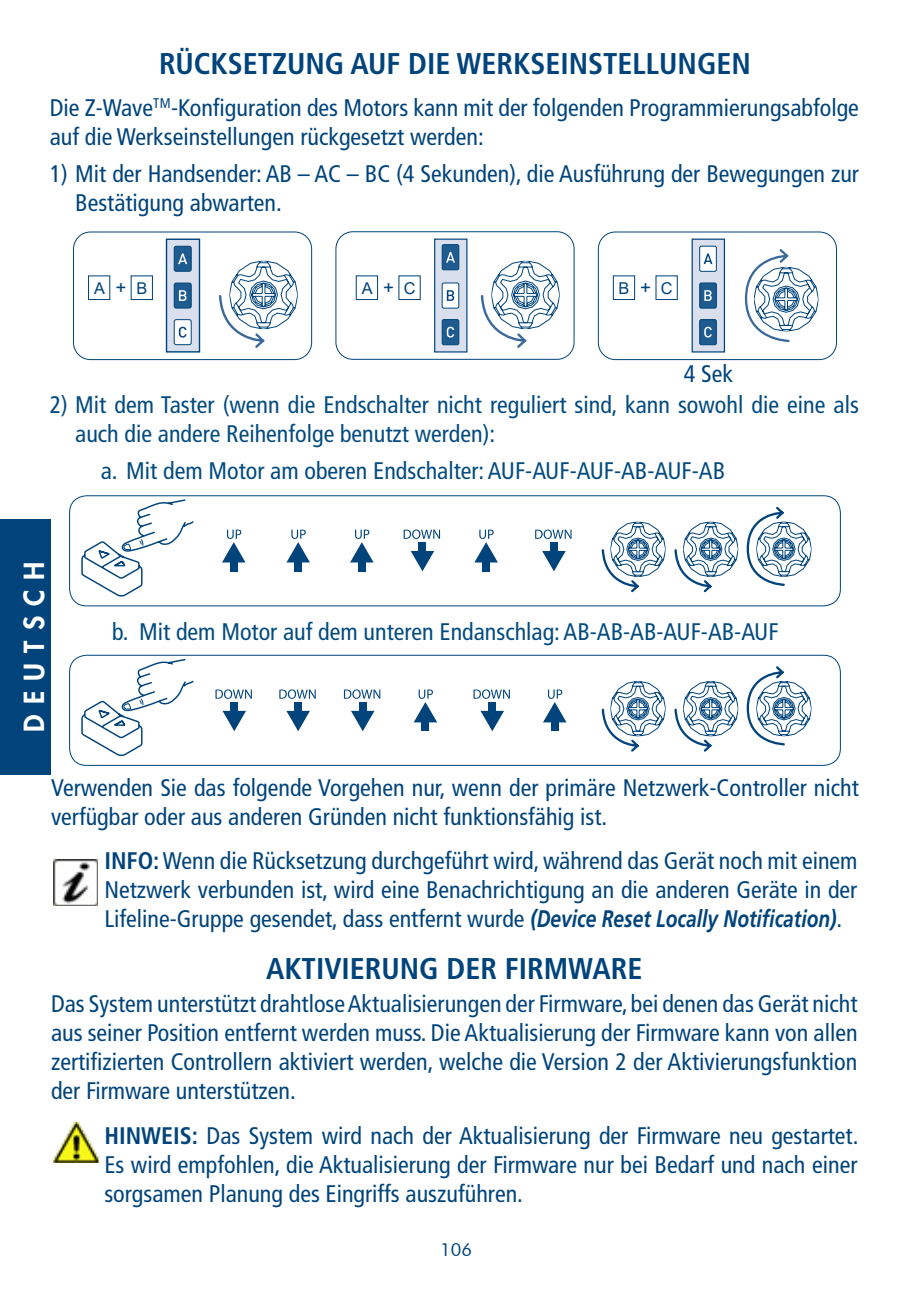
<style>
.page{position:relative;width:910px;height:1293px;background:#fff}
.page>*{position:absolute;margin:0;border:0;box-sizing:border-box;transform-origin:0 0}
.t1{font:700 condensed 30px "Frutiger LT Std";color:#00447b}
.t2{font:800 27px "Futura Std";letter-spacing:.375em;color:#fff}
.t3{font:condensed 24px/28.8px "Frutiger LT Std";color:#00447b}
.t4{font:condensed 24px/28.8px "Frutiger LT Std";color:#034b7f}
.t5{font:18.9px "Arial";color:#00447b}
.t6{font:18px "Futura BT";color:#00447b}
.t7{font:16.2px "Arial";color:#00447b}
.s1{font-weight:700}
.s2{font-weight:700;font-style:italic;font-stretch:normal}
</style>
<div class="page">
<svg style="left:219px;top:261px;width:79px;height:87px"></svg>
<svg style="left:480px;top:261px;width:80px;height:87px"></svg>
<div style="left:73px;top:231px;width:239px;height:129px;border:1px solid #00447b;border-radius:17px"></div>
<div style="left:598px;top:231px;width:239px;height:129px;border:1px solid #00447b;border-radius:17px"></div>
<div style="left:166px;top:238px;width:34px;height:114px;background:#d9dfec;border:1px solid #00447b"></div>
<div style="left:174px;top:246px;width:17px;height:25px;background:#1e5b8f;border-radius:2px"></div>
<div style="left:174px;top:246px;width:18px;height:26px;border:1px solid #00447b;border-radius:2px"></div>
<div style="left:174px;top:283px;width:17px;height:25px;background:#1e5b8f;border-radius:2px"></div>
<div style="left:174px;top:282px;width:18px;height:26px;border:1px solid #00447b;border-radius:2px"></div>
<div style="left:174px;top:320px;width:17px;height:25px;background:#fff;border-radius:2px"></div>
<div style="left:174px;top:319px;width:18px;height:26px;border:1px solid #00447b;border-radius:2px"></div>
<svg style="left:178px;top:253px;width:9px;height:11px"></svg>
<svg style="left:179px;top:290px;width:7px;height:11px"></svg>
<svg style="left:179px;top:327px;width:8px;height:10px"></svg>
<div style="left:88px;top:275px;width:22px;height:25px;border:1px solid #00447b"></div>
<div style="left:131px;top:275px;width:22px;height:25px;border:1px solid #00447b"></div>
<div style="left:356px;top:275px;width:22px;height:25px;border:1px solid #00447b"></div>
<div style="left:613px;top:275px;width:22px;height:25px;border:1px solid #00447b"></div>
<div style="left:655px;top:275px;width:23px;height:25px;border:1px solid #00447b"></div>
<div style="left:335px;top:231px;width:239px;height:129px;border:1px solid #00447b;border-radius:17px"></div>
<div style="left:434px;top:238px;width:33px;height:114px;background:#d9dfec;border:1px solid #00447b"></div>
<div style="left:442px;top:283px;width:17px;height:25px;background:#fff;border-radius:2px"></div>
<div style="left:442px;top:282px;width:17px;height:26px;border:1px solid #00447b;border-radius:2px"></div>
<div style="left:442px;top:319px;width:17px;height:26px;background:#1e5b8f;border-radius:2px"></div>
<div style="left:442px;top:319px;width:17px;height:26px;border:1px solid #00447b;border-radius:2px"></div>
<div style="left:442px;top:245px;width:17px;height:25px;background:#1e5b8f;border-radius:2px"></div>
<div style="left:442px;top:244px;width:17px;height:26px;border:1px solid #00447b;border-radius:2px"></div>
<svg style="left:446px;top:252px;width:9px;height:10px"></svg>
<svg style="left:447px;top:290px;width:7px;height:11px"></svg>
<svg style="left:447px;top:327px;width:7px;height:10px"></svg>
<svg style="left:744px;top:249px;width:74px;height:94px"></svg>
<div style="left:692px;top:238px;width:33px;height:114px;background:#d9dfec;border:1px solid #00447b"></div>
<div style="left:700px;top:246px;width:16px;height:25px;background:#fff;border-radius:2px"></div>
<div style="left:699px;top:246px;width:18px;height:26px;border:1px solid #00447b;border-radius:2px"></div>
<div style="left:700px;top:283px;width:16px;height:25px;background:#1e5b8f;border-radius:2px"></div>
<div style="left:699px;top:282px;width:18px;height:26px;border:1px solid #00447b;border-radius:2px"></div>
<div style="left:700px;top:319px;width:16px;height:26px;background:#1e5b8f;border-radius:2px"></div>
<div style="left:699px;top:319px;width:18px;height:26px;border:1px solid #00447b;border-radius:2px"></div>
<svg style="left:704px;top:253px;width:8px;height:11px"></svg>
<svg style="left:704px;top:290px;width:8px;height:11px"></svg>
<svg style="left:704px;top:327px;width:8px;height:10px"></svg>
<svg style="left:81px;top:658px;width:113px;height:99px"></svg>
<div style="left:69px;top:655px;width:772px;height:111px;border:1px solid #00447b;border-radius:17px"></div>
<svg style="left:746px;top:666px;width:65px;height:80px"></svg>
<svg style="left:601px;top:681px;width:65px;height:71px"></svg>
<svg style="left:674px;top:681px;width:64px;height:71px"></svg>
<div style="left:551px;top:717px;width:8px;height:14px;background:#00447b"></div>
<div style="left:421px;top:717px;width:8px;height:14px;background:#00447b"></div>
<svg style="left:543px;top:689px;width:24px;height:34px"></svg>
<svg style="left:413px;top:689px;width:24px;height:34px"></svg>
<div style="left:230px;top:702px;width:8px;height:13px;background:#00447b"></div>
<svg style="left:222px;top:710px;width:24px;height:21px"></svg>
<svg style="left:215px;top:689px;width:8px;height:10px"></svg>
<svg style="left:224px;top:689px;width:8px;height:10px"></svg>
<div style="left:225px;top:690px;width:6px;height:8px;background:#fff;border-radius:50%"></div>
<svg style="left:233px;top:689px;width:19px;height:9px"></svg>
<div style="left:294px;top:702px;width:8px;height:13px;background:#00447b"></div>
<svg style="left:286px;top:710px;width:24px;height:21px"></svg>
<svg style="left:279px;top:689px;width:8px;height:10px"></svg>
<svg style="left:288px;top:689px;width:8px;height:10px"></svg>
<div style="left:289px;top:690px;width:6px;height:8px;background:#fff;border-radius:50%"></div>
<svg style="left:297px;top:689px;width:19px;height:9px"></svg>
<div style="left:359px;top:702px;width:8px;height:13px;background:#00447b"></div>
<svg style="left:351px;top:710px;width:24px;height:21px"></svg>
<svg style="left:344px;top:689px;width:7px;height:10px"></svg>
<svg style="left:352px;top:689px;width:9px;height:10px"></svg>
<div style="left:354px;top:690px;width:5px;height:8px;background:#fff;border-radius:50%"></div>
<svg style="left:361px;top:689px;width:19px;height:9px"></svg>
<div style="left:488px;top:702px;width:8px;height:13px;background:#00447b"></div>
<svg style="left:480px;top:710px;width:24px;height:21px"></svg>
<svg style="left:473px;top:689px;width:8px;height:10px"></svg>
<svg style="left:482px;top:689px;width:8px;height:10px"></svg>
<div style="left:483px;top:690px;width:6px;height:8px;background:#fff;border-radius:50%"></div>
<svg style="left:491px;top:689px;width:19px;height:9px"></svg>
<div style="left:358px;top:558px;width:8px;height:13px;background:#00447b"></div>
<svg style="left:350px;top:529px;width:24px;height:34px"></svg>
<div style="left:294px;top:558px;width:8px;height:13px;background:#00447b"></div>
<svg style="left:286px;top:529px;width:24px;height:34px"></svg>
<div style="left:230px;top:558px;width:8px;height:13px;background:#00447b"></div>
<svg style="left:222px;top:529px;width:24px;height:34px"></svg>
<div style="left:550px;top:542px;width:8px;height:14px;background:#00447b"></div>
<div style="left:419px;top:542px;width:7px;height:14px;background:#00447b"></div>
<svg style="left:542px;top:551px;width:24px;height:21px"></svg>
<svg style="left:410px;top:550px;width:24px;height:22px"></svg>
<svg style="left:535px;top:529px;width:8px;height:10px"></svg>
<svg style="left:404px;top:529px;width:7px;height:10px"></svg>
<svg style="left:544px;top:529px;width:8px;height:10px"></svg>
<div style="left:545px;top:530px;width:6px;height:8px;background:#fff;border-radius:50%"></div>
<svg style="left:412px;top:529px;width:8px;height:10px"></svg>
<svg style="left:413px;top:530px;width:6px;height:8px"></svg>
<svg style="left:552px;top:530px;width:19px;height:9px"></svg>
<svg style="left:421px;top:530px;width:19px;height:9px"></svg>
<svg style="left:81px;top:499px;width:113px;height:98px"></svg>
<div style="left:69px;top:495px;width:772px;height:111px;border:1px solid #00447b;border-radius:17px"></div>
<div style="left:482px;top:558px;width:8px;height:13px;background:#00447b"></div>
<svg style="left:474px;top:529px;width:24px;height:34px"></svg>
<svg style="left:746px;top:506px;width:65px;height:80px"></svg>
<svg style="left:601px;top:521px;width:65px;height:72px"></svg>
<svg style="left:674px;top:521px;width:64px;height:72px"></svg>
<img style="left:53px;top:860px;width:44px;height:45px">
<img style="left:53px;top:1122px;width:46px;height:40px">
<div style="left:0;top:519px;width:51px;height:255px;background:#00447b"></div>
<p class="t1" style="left:159px;top:45px;width:593px">RÜCKSETZUNG AUF DIE WERKSEINSTELLUNGEN</p>
<p class="t3" style="left:50px;top:93px;width:811px">Die Z-Wave<sup>TM</sup>-Konfiguration des Motors kann mit der folgenden Programmierungsabfolge auf die Werkseinstellungen rückgesetzt werden:</p>
<p class="t3" style="left:75px;top:159px;width:785px;text-indent:-26px">1) Mit der Handsender: AB – AC – BC (4 Sekunden), die Ausführung der Bewegungen zur<br>Bestätigung abwarten.</p>
<p class="t7" style="left:94px;top:277px;width:12px">A</p>
<p class="t5" style="left:115px;top:275px;width:12px">+</p>
<p class="t7" style="left:136px;top:277px;width:12px">B</p>
<p class="t7" style="left:362px;top:277px;width:12px">A</p>
<p class="t5" style="left:383px;top:275px;width:12px">+</p>
<p class="t7" style="left:404px;top:277px;width:13px">C</p>
<p class="t7" style="left:618px;top:277px;width:12px">B</p>
<p class="t5" style="left:640px;top:275px;width:12px">+</p>
<p class="t7" style="left:661px;top:277px;width:13px">C</p>
<p class="t3" style="left:684px;top:360px;width:51px">4 Sek</p>
<p class="t4" style="left:75px;top:390px;width:785px;text-indent:-26px">2) Mit dem Taster (wenn die Endschalter nicht reguliert sind, kann sowohl die eine als auch die andere Reihenfolge benutzt werden):</p>
<p class="t4" style="left:101px;top:456px;width:626px">a. Mit dem Motor am oberen Endschalter: AUF-AUF-AUF-AB-AUF-AB</p>
<p class="t2" style="left:17px;top:731px;width:172px;rotate:-90deg">DEUTSCH</p>
<p class="t4" style="left:112px;top:618px;width:668px">b. Mit dem Motor auf dem unteren Endanschlag: AB-AB-AB-AUF-AB-AUF</p>
<p class="t3" style="left:51px;top:774px;width:809px">Verwenden Sie das folgende Vorgehen nur, wenn der primäre Netzwerk-Controller nicht verfügbar oder aus anderen Gründen nicht funktionsfähig ist.</p>
<p class="t3" style="left:104px;top:846px;width:755px;text-align:justify"><span class="s1">INFO:</span> Wenn die Rücksetzung durchgeführt wird, während das Gerät noch mit einem Netzwerk verbunden ist, wird eine Benachrichtigung an die anderen Geräte in der Lifeline-Gruppe gesendet, dass entfernt wurde <span class="s2">(Device Reset Locally Notification)</span>.</p>
<p class="t1" style="left:266px;top:951px;width:378px">AKTIVIERUNG DER FIRMWARE</p>
<p class="t3" style="left:51px;top:989px;width:808px;text-align:justify">Das System unterstützt drahtlose Aktualisierungen der Firmware, bei denen das Gerät nicht aus seiner Position entfernt werden muss. Die Aktualisierung der Firmware kann von allen zertifizierten Controllern aktiviert werden, welche die Version 2 der Aktivierungsfunktion der Firmware unterstützen.</p>
<p class="t3" style="left:104px;top:1121px;width:755px;text-align:justify"><span class="s1">HINWEIS:</span> Das System wird nach der Aktualisierung der Firmware neu gestartet.<br>Es wird empfohlen, die Aktualisierung der Firmware nur bei Bedarf und nach einer sorgsamen Planung des Eingriffs auszuführen.</p>
<p class="t6" style="left:440px;top:1238px;width:33px">106</p>
</div>
